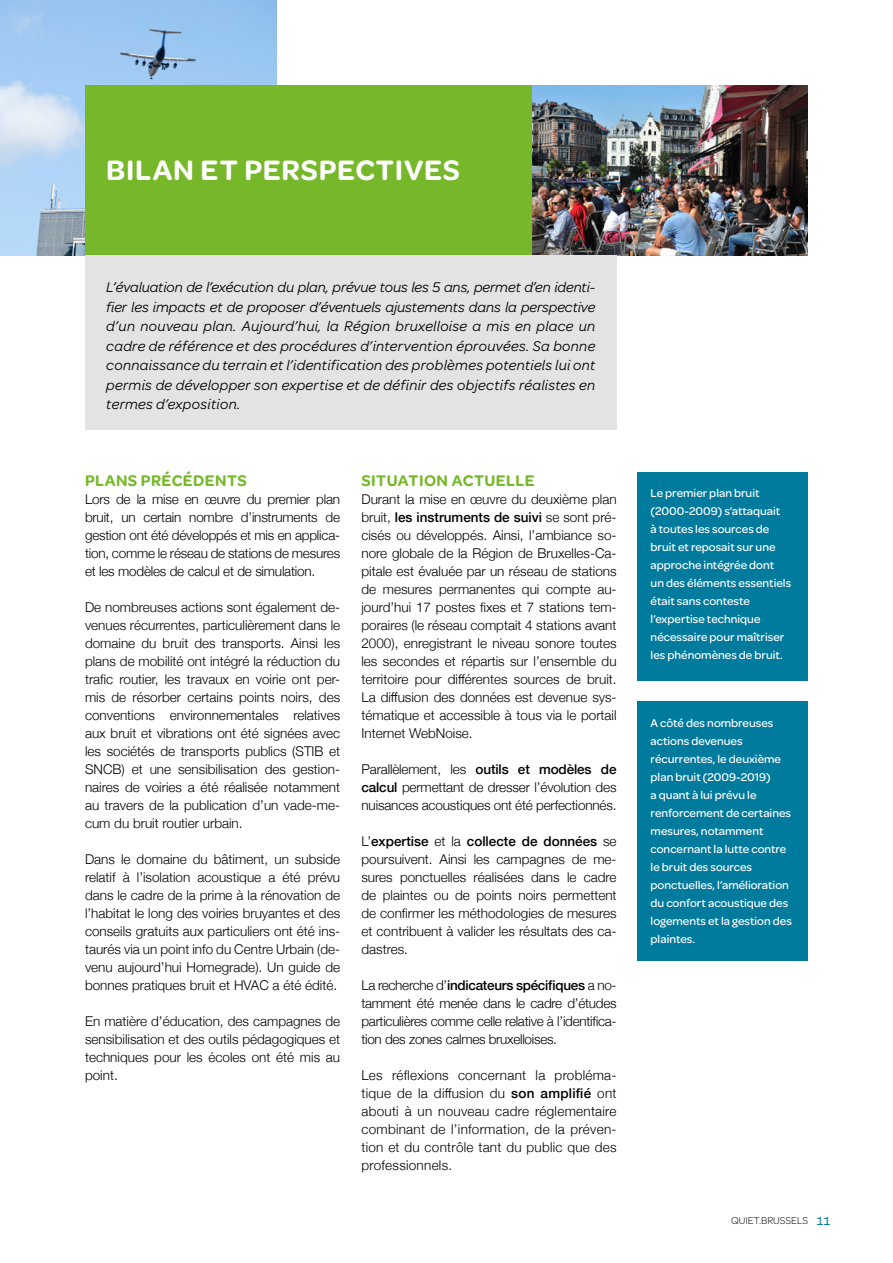
<style>
.page{position:relative;width:893px;height:1263px;background:#fff}
.page>*{position:absolute;margin:0;border:0;box-sizing:border-box;transform-origin:0 0}
.t1{font:600 30px "Omnes";letter-spacing:.025em;color:#fff}
.t2{font:600 16.5px "Omnes";letter-spacing:.025em;color:#76b82a}
.t3{font:italic 15px/19.5px "Omnes";letter-spacing:.025em;color:#000;text-align:justify}
.t4{font:300 13.5px/18px "Helvetica Neue";color:#000;text-align:justify}
.t5{font:500 12px/18px "Omnes";color:#fff}
.t6{font:300 10.5px "Omnes";color:#000}
.s1{font-weight:500}
.s2{font-family:"Mija";font-weight:400;font-size:12px;color:#007a9d}
</style>
<div class="page">
<div style="left:638px;top:472px;width:170px;height:208px;background:#007a9d"></div>
<div style="left:638px;top:702px;width:170px;height:259px;background:#007a9d"></div>
<img style="left:0;top:0;width:276px;height:255px">
<img style="left:531px;top:85px;width:277px;height:170px">
<div style="left:85px;top:85px;width:446px;height:170px;background:#76b82a"></div>
<div style="left:85px;top:255px;width:532px;height:174px;background:#e3e3e3"></div>
<h1 class="t1" style="left:106px;top:149px;width:355px">BILAN ET PERSPECTIVES</h1>
<p class="t3" style="left:106px;top:277px;width:491px">L’évaluation de l’exécution du plan, prévue tous les 5 ans, permet d’en identi&shy;fier les impacts et de proposer d’éventuels ajustements dans la perspective d’un nouveau plan. Aujourd’hui, la Région bruxelloise a mis en place un cadre de référence et des procédures d’intervention éprouvées. Sa bonne connaissance du terrain et l’identification des problèmes potentiels lui ont permis de développer son expertise et de définir des objectifs réalistes en termes d’exposition.</p>
<p class="t2" style="left:85px;top:469px;width:163px">PLANS PRÉCÉDENTS</p>
<p class="t4" style="left:85px;top:489px;width:257px">Lors de la mise en œuvre du premier plan bruit, un certain nombre d’instruments de gestion ont été développés et mis en applica&shy;tion, comme le réseau de stations de mesures et les modèles de calcul et de simulation.</p>
<p class="t4" style="left:85px;top:597px;width:257px">De nombreuses actions sont également de&shy;venues récurrentes, particulièrement dans le domaine du bruit des transports. Ainsi les plans de mobilité ont intégré la réduction du trafic routier, les travaux en voirie ont per&shy;mis de résorber certains points noirs, des conventions environnementales relatives aux bruit et vibrations ont été signées avec les sociétés de transports publics (STIB et SNCB) et une sensibilisation des gestion&shy;naires de voiries a été réalisée notamment au travers de la publication d’un vade-me&shy;cum du bruit routier urbain.</p>
<p class="t4" style="left:85px;top:849px;width:257px">Dans le domaine du bâtiment, un subside relatif à l’isolation acoustique a été prévu dans le cadre de la prime à la rénovation de l’habitat le long des voiries bruyantes et des conseils gratuits aux particuliers ont été ins&shy;taurés via un point info du Centre Urbain (de&shy;venu aujourd’hui Homegrade). Un guide de bonnes pratiques bruit et HVAC a été édité.</p>
<p class="t4" style="left:85px;top:1011px;width:257px">En matière d’éducation, des campagnes de sensibilisation et des outils pédagogiques et techniques pour les écoles ont été mis au point.</p>
<p class="t2" style="left:361px;top:469px;width:175px">SITUATION ACTUELLE</p>
<p class="t4" style="left:361px;top:489px;width:257px">Durant la mise en œuvre du deuxième plan bruit, <span class="s1">les instruments de suivi</span> se sont pré&shy;cisés ou développés. Ainsi, l’ambiance so&shy;nore globale de la Région de Bruxelles-Ca&shy;pitale est évaluée par un réseau de stations de mesures permanentes qui compte au&shy;jourd’hui 17 postes fixes et 7 stations tem&shy;poraires (le réseau comptait 4 stations avant 2000), enregistrant le niveau sonore toutes les secondes et répartis sur l’ensemble du territoire pour différentes sources de bruit.<br>La diffusion des données est devenue sys&shy;tématique et accessible à tous via le portail Internet WebNoise.</p>
<p class="t4" style="left:361px;top:759px;width:257px">Parallèlement, les <span class="s1">outils et modèles de calcul</span> permettant de dresser l’évolution des nuisances acoustiques ont été perfectionnés.</p>
<p class="t4" style="left:361px;top:831px;width:257px">L’<span class="s1">expertise</span> et la <span class="s1">collecte de données</span> se poursuivent. Ainsi les campagnes de me&shy;sures ponctuelles réalisées dans le cadre de plaintes ou de points noirs permettent de confirmer les méthodologies de mesures et contribuent à valider les résultats des ca&shy;dastres.</p>
<p class="t4" style="left:361px;top:975px;width:257px">La recherche d’<span class="s1">indicateurs spécifiques</span> a no&shy;tamment été menée dans le cadre d’études particulières comme celle relative à l’identifica&shy;tion des zones calmes bruxelloises.</p>
<p class="t4" style="left:361px;top:1065px;width:257px">Les réflexions concernant la probléma&shy;tique de la diffusion du <span class="s1">son amplifié</span> ont abouti à un nouveau cadre réglementaire combinant de l’information, de la préven&shy;tion et du contrôle tant du public que des professionnels.</p>
<p class="t5" style="left:651px;top:484px;width:142px">Le premier plan bruit (2000-2009) s’attaquait<br>à toutes les sources de bruit et reposait sur une approche intégrée dont<br>un des éléments essentiels était sans conteste l’expertise technique nécessaire pour maîtriser les phénomènes de bruit.</p>
<p class="t5" style="left:651px;top:713px;width:143px">A côté des nombreuses actions devenues récurrentes, le deuxième plan bruit (2009-2019)<br>a quant à lui prévu le renforcement de certaines mesures, notamment concernant la lutte contre le bruit des sources ponctuelles, l’amélioration du confort acoustique des logements et la gestion des plaintes.</p>
<p class="t6" style="left:731px;top:1214px;width:101px">QUIET.BRUSSELS <span class="s2">11</span></p>
</div>
